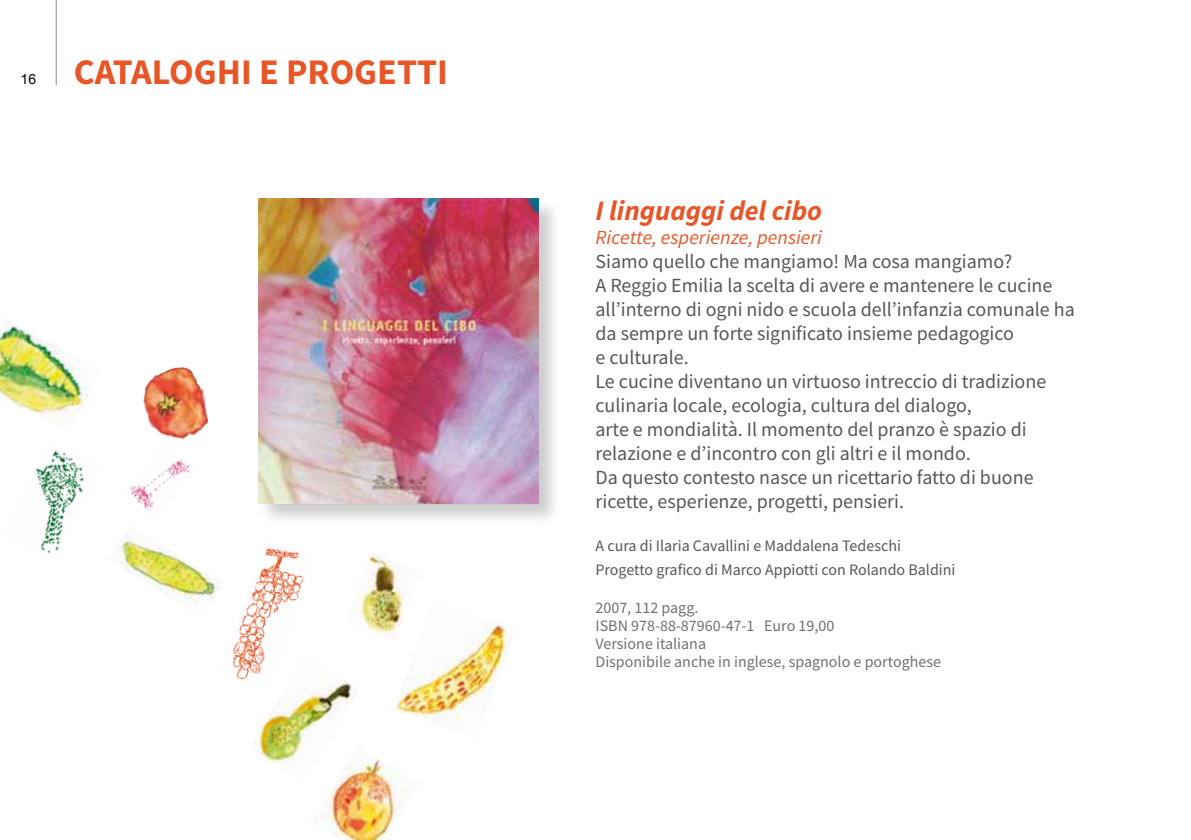
<style>
.page{position:relative;width:1191px;height:840px;background:#fff}
.page>*{position:absolute;margin:0;border:0;box-sizing:border-box;transform-origin:0 0}
.t1{font:700 36px "Source Sans Pro";color:#e85627}
.t2{font:italic 700 28px "Source Sans Pro";color:#e85627}
.t3{font:20px/24px "Source Sans Pro";color:#58585a}
.t4{font:italic 20px "Source Sans Pro";color:#e85627}
.t5{font:16px/18px "Source Sans Pro";color:#707172}
.t6{font:16px/24px "Source Sans Pro";color:#58585a}
.t7{font:14px "Arial";color:#000}
</style>
<div class="page">
<hr style="left:56px;top:0;width:1px;height:85px;background:#87888a">
<img style="left:349px;top:553px;width:60px;height:81px">
<img style="left:313px;top:748px;width:103px;height:91px">
<img style="left:254px;top:682px;width:106px;height:98px">
<img style="left:394px;top:600px;width:120px;height:128px">
<img style="left:232px;top:548px;width:82px;height:142px">
<img style="left:114px;top:534px;width:109px;height:81px">
<img style="left:0;top:319px;width:90px;height:105px">
<img style="left:144px;top:367px;width:38px;height:26px">
<img style="left:35px;top:450px;width:49px;height:104px">
<img style="left:131px;top:460px;width:59px;height:50px">
<div style="left:258px;top:198px;width:304px;height:328px;background:#000;opacity:.2"></div>
<img style="left:259px;top:198px;width:280px;height:305px">
<p class="t7" style="left:21px;top:70px;width:17px">16</p>
<h1 class="t1" style="left:74px;top:47px;width:376px">CATALOGHI E PROGETTI</h1>
<h2 class="t2" style="left:595px;top:191px;width:228px">I linguaggi del cibo</h2>
<p class="t4" style="left:595px;top:224px;width:228px">Ricette, esperienze, pensieri</p>
<p class="t3" style="left:595px;top:249px;width:481px">Siamo quello che mangiamo! Ma cosa mangiamo?<br>A Reggio Emilia la scelta di avere e mantenere le cucine all’interno di ogni nido e scuola dell’infanzia comunale ha da sempre un forte significato insieme pedagogico<br>e culturale.<br>Le cucine diventano un virtuoso intreccio di tradizione culinaria locale, ecologia, cultura del dialogo,<br>arte e mondialità. Il momento del pranzo è spazio di relazione e d’incontro con gli altri e il mondo.<br>Da questo contesto nasce un ricettario fatto di buone ricette, esperienze, progetti, pensieri.</p>
<p class="t6" style="left:595px;top:533px;width:361px">A cura di Ilaria Cavallini e Maddalena Tedeschi<br>Progetto grafico di Marco Appiotti con Rolando Baldini</p>
<p class="t5" style="left:595px;top:597px;width:347px">2007, 112 pagg.<br>ISBN 978-88-87960-47-1 Euro 19,00<br>Versione italiana<br>Disponibile anche in inglese, spagnolo e portoghese</p>
</div>
